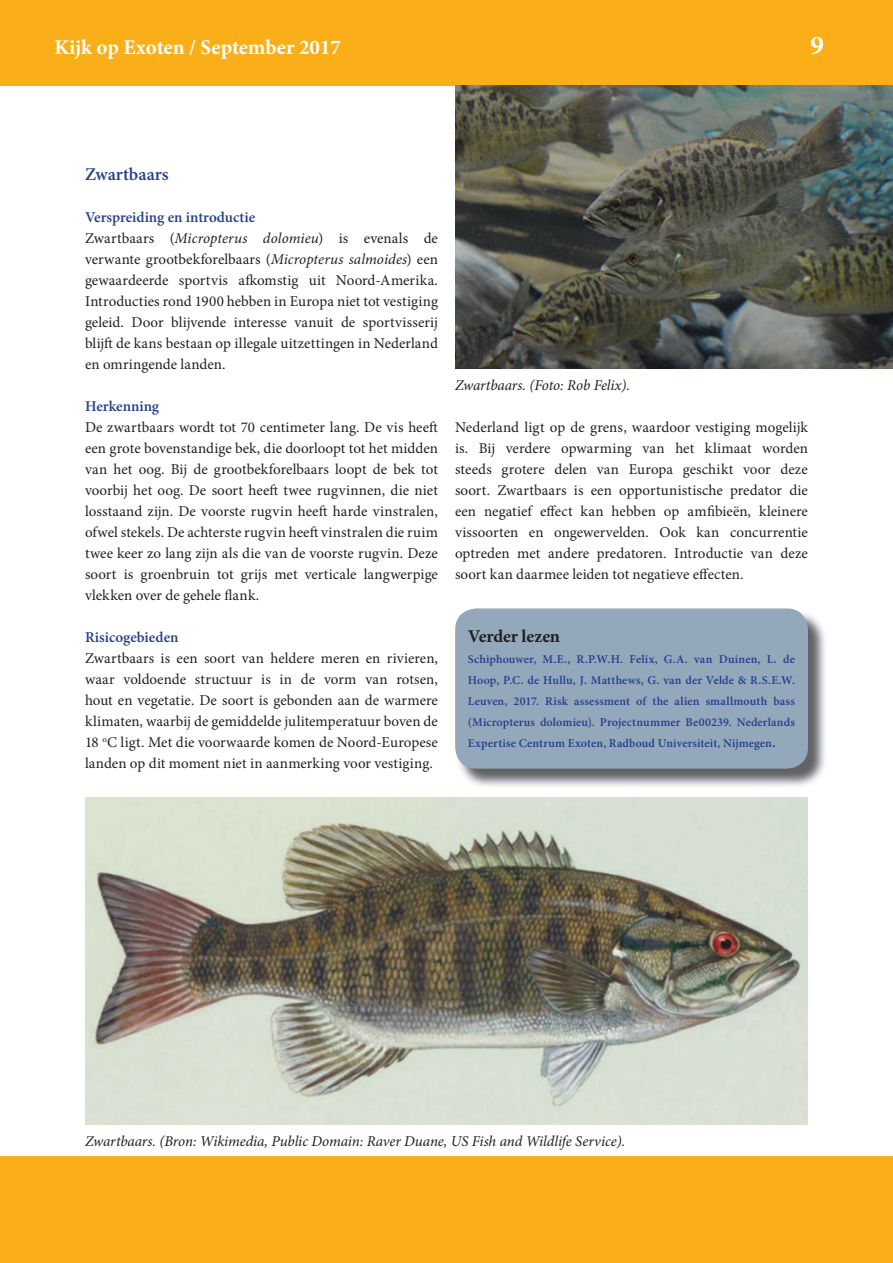
<style>
.page{position:relative;width:893px;height:1263px;background:#fff}
.page>*{position:absolute;margin:0;border:0;box-sizing:border-box;transform-origin:0 0}
.t1{font:700 27px "Minion Pro";color:#fff}
.t2{font:700 21px "Minion Pro";letter-spacing:-.005em;color:#fff}
.t3{font:700 18px "Minion Pro";letter-spacing:-.015em;color:#231f20}
.t4{font:600 18px "Minion Pro";color:#253f8e}
.t5{font:15px/21px "Minion Pro";letter-spacing:.005em;color:#231f20;text-align:justify}
.t6{font:italic 15px "Minion Pro";letter-spacing:-.005em;color:#231f20}
.t7{font:600 15px "Minion Pro";color:#253f8e}
.t8{font:600 12px/21px "Minion Pro";letter-spacing:.01em;color:#253f8e;text-align:justify}
.s1{font-weight:600;color:#253f8e}
.s2{font-style:italic}
.s3{font-size:15px}
</style>
<div class="page">
<div style="left:0;top:0;width:893px;height:85px;background:#faaf18"></div>
<div style="left:0;top:1157px;width:893px;height:106px;background:#faaf18"></div>
<img style="left:85px;top:797px;width:723px;height:327px">
<img style="left:457px;top:610px;width:368px;height:176px">
<div style="left:455px;top:608px;width:353px;height:161px;background:#94a8bc;border-radius:21px"></div>
<img style="left:455px;top:85px;width:438px;height:283px">
<h2 class="t2" style="left:54px;top:32px;width:288px">Kijk op Exoten / September 2017</h2>
<h1 class="t1" style="left:810px;top:26px;width:15px">9</h1>
<p class="t4" style="left:85px;top:162px;width:85px">Zwartbaars</p>
<p class="t5" style="left:85px;top:207px;width:354px;text-align:left"><span class="s1">Verspreiding en introductie<br></span>Zwartbaars (<span class="s2">Micropterus dolomieu</span>) is evenals de verwante grootbekforelbaars (<span class="s2">Micropterus salmoides</span>) een gewaardeerde sportvis afkomstig uit Noord-Amerika.<br>Introducties rond 1900 hebben in Europa niet tot vestiging geleid. Door blijvende interesse vanuit de sportvisserij blijft de kans bestaan op illegale uitzettingen in Nederland en omringende landen.</p>
<p class="t7" style="left:85px;top:396px;width:76px">Herkenning</p>
<p class="t5" style="left:85px;top:417px;width:354px">De zwartbaars wordt tot 70 centimeter lang. De vis heeft een grote bovenstandige bek, die doorloopt tot het midden van het oog. Bij de grootbekforelbaars loopt de bek tot voorbij het oog. De soort heeft twee rugvinnen, die niet losstaand zijn. De voorste rugvin heeft harde vinstralen, ofwel stekels. De achterste rugvin heeft vinstralen die ruim twee keer zo lang zijn als die van de voorste rugvin. Deze soort is groenbruin tot grijs met verticale langwerpige vlekken over de gehele flank.</p>
<p class="t7" style="left:85px;top:627px;width:95px">Risicogebieden</p>
<p class="t5" style="left:85px;top:648px;width:354px">Zwartbaars is een soort van heldere meren en rivieren, waar voldoende structuur is in de vorm van rotsen, hout en vegetatie. De soort is gebonden aan de warmere klimaten, waarbij de gemiddelde julitemperatuur boven de 18 <sup>o</sup>C ligt. Met die voorwaarde komen de Noord-Europese landen op dit moment niet in aanmerking voor vestiging.</p>
<p class="t6" style="left:455px;top:375px;width:177px">Zwartbaars. (Foto: Rob Felix).</p>
<p class="t5" style="left:455px;top:417px;width:354px">Nederland ligt op de grens, waardoor vestiging mogelijk is. Bij verdere opwarming van het klimaat worden steeds grotere delen van Europa geschikt voor deze soort. Zwartbaars is een opportunistische predator die een negatief effect kan hebben op amfibieën, kleinere vissoorten en ongewervelden. Ook kan concurrentie optreden met andere predatoren. Introductie van deze soort kan daarmee leiden tot negatieve effecten.</p>
<p class="t3" style="left:468px;top:624px;width:94px">Verder lezen</p>
<p class="t8" style="left:468px;top:649px;width:329px">Schiphouwer, M.E., R.P.W.H. Felix, G.A. van Duinen, L. de Hoop, P.C. de Hullu, J. Matthews, G. van der Velde &amp; R.S.E.W.<br>Leuven, 2017. Risk assessment of the alien smallmouth bass (Micropterus dolomieu). Projectnummer Be00239. Nederlands Expertise Centrum Exoten, Radboud Universiteit, Nijmegen<span class="s3">.</span></p>
<p class="t6" style="left:85px;top:1131px;width:542px">Zwartbaars. (Bron: Wikimedia, Public Domain: Raver Duane, US Fish and Wildlife Service).</p>
</div>
